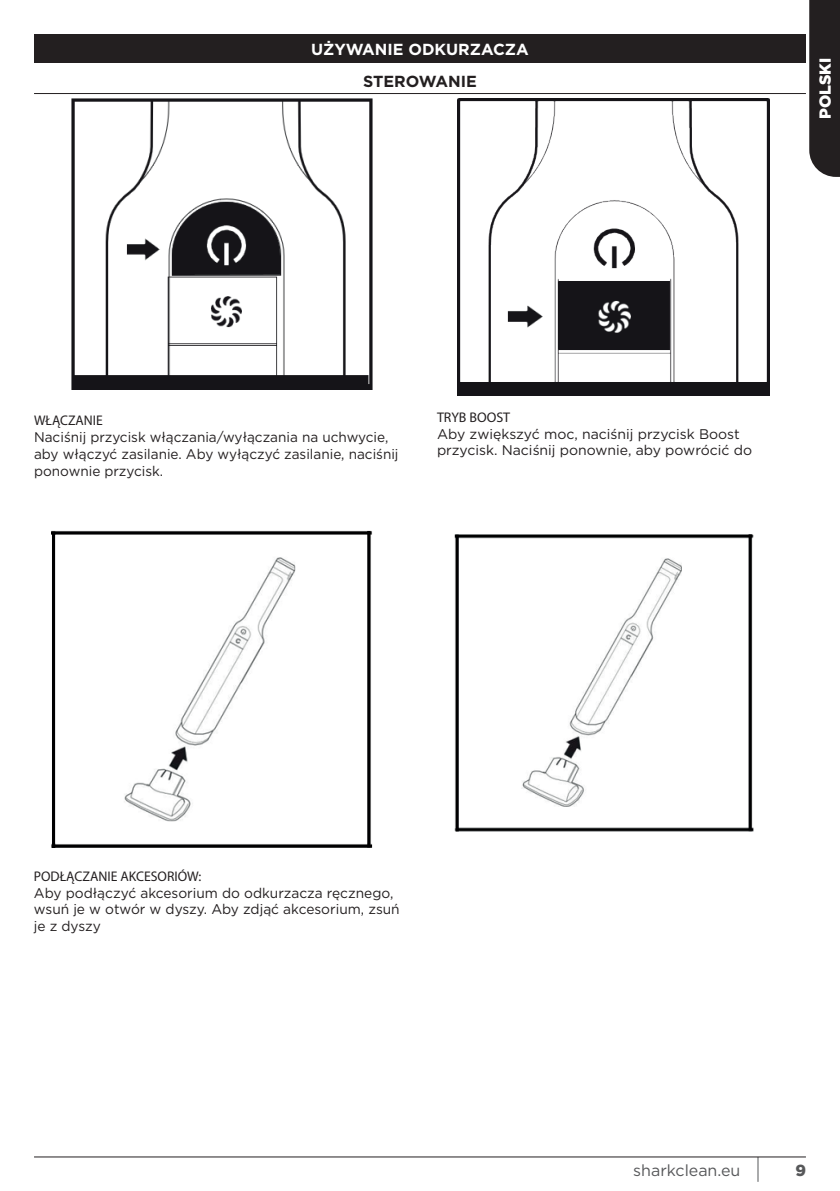
<style>
.page{position:relative;width:840px;height:1191px;background:#fff}
.page>*{position:absolute;margin:0;border:0;box-sizing:border-box;transform-origin:0 0}
.t1{font:700 16px "Gotham";color:#fff}
.t2{font:16px "Gotham";color:#57585a}
.t3{font:700 16px "Gotham";color:#231f20}
.t4{font:900 16px "Gotham";color:#fff}
.t5{font:900 16px "Gotham";color:#57585a}
.t6{font:14px/16.8px "Gotham";color:#231f20}
.t7{font:14px "Myriad Pro";color:#231f20}
</style>
<div class="page">
<svg style="left:757px;top:1157px;width:1px;height:24px"></svg>
<hr style="left:34px;top:1156px;width:771px;height:1px;background:#231f20">
<div style="left:34px;top:34px;width:771px;height:28px;background:#231f20"></div>
<hr style="left:34px;top:93px;width:771px;height:1px;background:#231f20">
<img style="left:71px;top:98px;width:302px;height:291px">
<img style="left:457px;top:99px;width:312px;height:296px">
<img style="left:52px;top:530px;width:321px;height:317px">
<img style="left:454px;top:534px;width:300px;height:298px">
<div style="left:809px;top:0;width:30px;height:177px;background:#231f20"></div>
<p class="t1" style="left:311px;top:38px;width:219px">UŻYWANIE ODKURZACZA</p>
<p class="t3" style="left:363px;top:71px;width:115px">STEROWANIE</p>
<p class="t4" style="left:813px;top:119px;width:63px;rotate:-90deg">POLSKI</p>
<p class="t7" style="left:34px;top:412px;width:70px">WŁĄCZANIE</p>
<p class="t6" style="left:34px;top:428px;width:366px">Naciśnij przycisk włączania/wyłączania na uchwycie, aby włączyć zasilanie. Aby wyłączyć zasilanie, naciśnij ponownie przycisk.</p>
<p class="t7" style="left:437px;top:408px;width:75px">TRYB BOOST</p>
<p class="t6" style="left:437px;top:425px;width:316px">Aby zwiększyć moc, naciśnij przycisk Boost przycisk. Naciśnij ponownie, aby powrócić do</p>
<p class="t7" style="left:34px;top:867px;width:169px">PODŁĄCZANIE AKCESORIÓW:</p>
<p class="t6" style="left:34px;top:884px;width:367px">Aby podłączyć akcesorium do odkurzacza ręcznego, wsuń je w otwór w dyszy. Aby zdjąć akcesorium, zsuń je z dyszy</p>
<p class="t2" style="left:633px;top:1159px;width:109px">sharkclean.eu</p>
<p class="t5" style="left:794px;top:1158px;width:12px">9</p>
</div>
